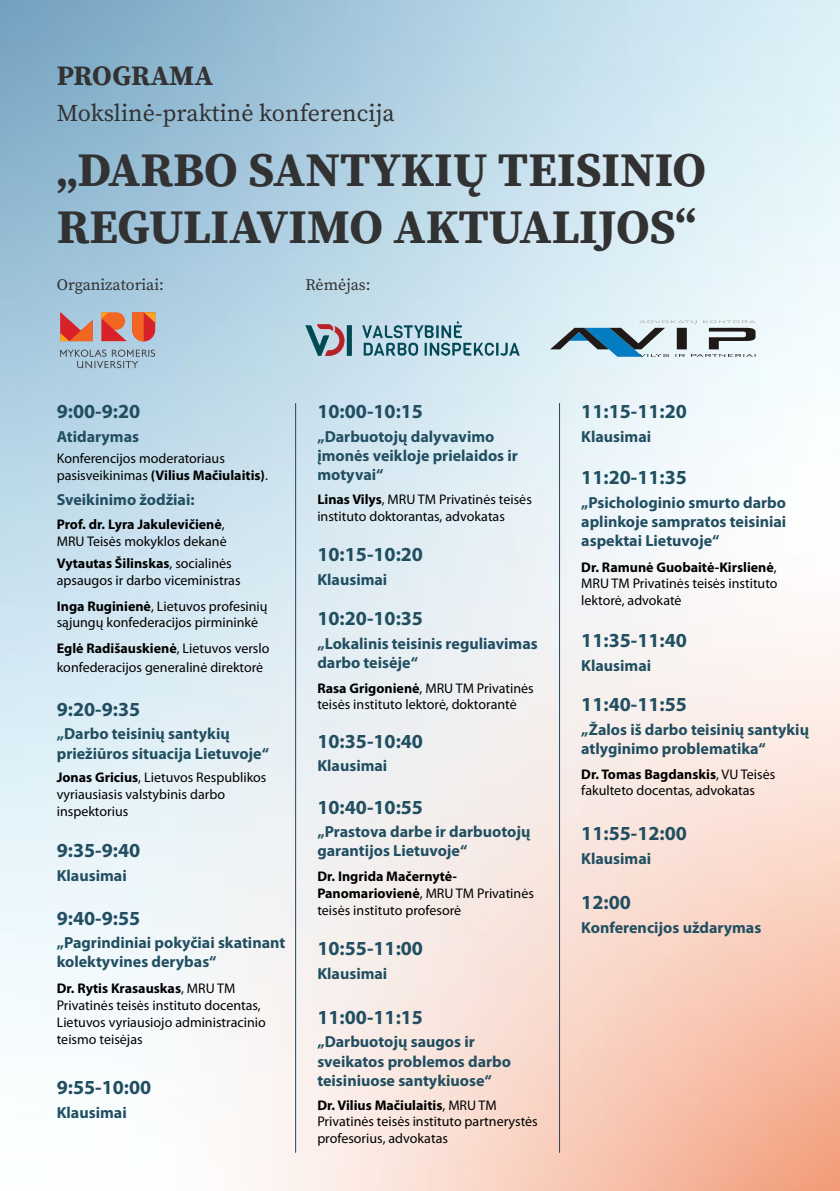
<style>
.page{position:relative;width:840px;height:1191px;background:#fff}
.page>*{position:absolute;margin:0;border:0;box-sizing:border-box;transform-origin:0 0}
.t1{font:48px/57.6px "Source Serif Variable";letter-spacing:.01em;color:#323232}
.t2{font:28px "Source Serif Variable";letter-spacing:.01em;color:#323232}
.t3{font:24px "Source Serif Variable";color:#323232}
.t4{font:700 20px "Myriad Pro";color:#214f61}
.t5{font:700 16px/19.2px "Myriad Pro";color:#214f61}
.t6{font:16px "Source Serif Variable";color:#323232}
.t7{font:14px/16.8px "Myriad Pro";color:#000}
.t8{font:700 14px/16.8px "Myriad Pro";color:#000}
.s1{font-weight:700}
.s2{font-weight:400}
</style>
<div class="page">
<img style="left:0;top:0;width:839px;height:1191px">
<svg style="left:60px;top:312px;width:33px;height:29px"></svg>
<svg style="left:101px;top:312px;width:54px;height:29px;background:#da684e"></svg>
<svg style="left:60px;top:349px;width:95px;height:19px;background:#9ab4c4"></svg>
<svg style="left:549px;top:320px;width:206px;height:37px;background:#a3b8c2"></svg>
<img style="left:305px;top:322px;width:213px;height:33px">
<hr style="left:295px;top:403px;width:1px;height:749px;background:#26455c">
<hr style="left:558px;top:403px;width:1px;height:749px;background:#26455c">
<h2 class="t2" style="left:57px;top:57px;width:158px">PROGRAMA</h2>
<h3 class="t3" style="left:57px;top:97px;width:339px">Mokslinė-praktinė konferencija</h3>
<h1 class="t1" style="left:57px;top:141px;width:651px">„DARBO SANTYKIŲ TEISINIO<br>REGULIAVIMO AKTUALIJOS“</h1>
<p class="t6" style="left:57px;top:274px;width:109px">Organizatoriai:</p>
<p class="t6" style="left:305px;top:274px;width:67px">Rėmėjas:</p>
<h3 class="t4" style="left:57px;top:398px;width:85px">9:00-9:20</h3>
<p class="t5" style="left:57px;top:426px;width:84px">Atidarymas</p>
<p class="t7" style="left:57px;top:450px;width:212px">Konferencijos moderatoriaus pasisveikinimas <span class="s1">(Vilius Mačiulaitis)</span>.</p>
<p class="t5" style="left:57px;top:490px;width:139px">Sveikinimo žodžiai:</p>
<p class="t8" style="left:57px;top:515px;width:171px">Prof. dr. Lyra Jakulevičienė<span class="s2">,<br>MRU Teisės mokyklos dekanė</span></p>
<p class="t7" style="left:57px;top:554px;width:185px"><span class="s1">Vytautas Šilinskas</span>, socialinės apsaugos ir darbo viceministras</p>
<p class="t7" style="left:57px;top:597px;width:212px"><span class="s1">Inga Ruginienė</span>, Lietuvos profesinių sąjungų konfederacijos pirmininkė</p>
<p class="t7" style="left:57px;top:638px;width:214px;line-height:19.2px"><span class="s1">Eglė Radišauskienė</span>, Lietuvos verslo konfederacijos generalinė direktorė</p>
<h3 class="t4" style="left:57px;top:696px;width:85px">9:20-9:35</h3>
<p class="t5" style="left:57px;top:724px;width:214px">„Darbo teisinių santykių priežiūros situacija Lietuvoje“</p>
<p class="t7" style="left:57px;top:769px;width:211px"><span class="s1">Jonas Gricius</span>, Lietuvos Respublikos vyriausiasis valstybinis darbo inspektorius</p>
<h3 class="t4" style="left:57px;top:837px;width:85px">9:35-9:40</h3>
<p class="t5" style="left:57px;top:865px;width:71px">Klausimai</p>
<h3 class="t4" style="left:57px;top:904px;width:85px">9:40-9:55</h3>
<p class="t5" style="left:57px;top:932px;width:230px">„Pagrindiniai pokyčiai skatinant kolektyvines derybas“</p>
<p class="t7" style="left:57px;top:980px;width:210px"><span class="s1">Dr. Rytis Krasauskas</span>, MRU TM<br>Privatinės teisės instituto docentas,<br>Lietuvos vyriausiojo administracinio teismo teisėjas</p>
<h3 class="t4" style="left:57px;top:1074px;width:96px">9:55-10:00</h3>
<p class="t5" style="left:57px;top:1102px;width:71px">Klausimai</p>
<h3 class="t4" style="left:317px;top:398px;width:107px">10:00-10:15</h3>
<p class="t5" style="left:317px;top:426px;width:202px">„Darbuotojų dalyvavimo įmonės veikloje prielaidos ir motyvai“</p>
<p class="t7" style="left:317px;top:490px;width:216px"><span class="s1">Linas Vilys</span>, MRU TM Privatinės teisės instituto doktorantas, advokatas</p>
<h3 class="t4" style="left:317px;top:541px;width:107px">10:15-10:20</h3>
<p class="t5" style="left:317px;top:569px;width:71px">Klausimai</p>
<h3 class="t4" style="left:317px;top:605px;width:107px">10:20-10:35</h3>
<p class="t5" style="left:317px;top:633px;width:222px">„Lokalinis teisinis reguliavimas darbo teisėje“</p>
<p class="t7" style="left:317px;top:679px;width:218px"><span class="s1">Rasa Grigonienė</span>, MRU TM Privatinės teisės instituto lektorė, doktorantė</p>
<h3 class="t4" style="left:317px;top:728px;width:107px">10:35-10:40</h3>
<p class="t5" style="left:317px;top:755px;width:71px">Klausimai</p>
<h3 class="t4" style="left:317px;top:794px;width:107px">10:40-10:55</h3>
<p class="t5" style="left:317px;top:821px;width:214px">„Prastova darbe ir darbuotojų garantijos Lietuvoje“</p>
<p class="t7" style="left:317px;top:867px;width:218px"><span class="s1">Dr. Ingrida Mačernytė-<br>Panomariovienė</span>, MRU TM Privatinės teisės instituto profesorė</p>
<h3 class="t4" style="left:317px;top:935px;width:107px">10:55-11:00</h3>
<p class="t5" style="left:317px;top:963px;width:71px">Klausimai</p>
<h3 class="t4" style="left:317px;top:1004px;width:107px">11:00-11:15</h3>
<p class="t5" style="left:317px;top:1031px;width:195px">„Darbuotojų saugos ir sveikatos problemos darbo teisiniuose santykiuose“</p>
<p class="t7" style="left:317px;top:1096px;width:222px"><span class="s1">Dr. Vilius Mačiulaitis</span>, MRU TM<br>Privatinės teisės instituto partnerystės profesorius, advokatas</p>
<h3 class="t4" style="left:581px;top:398px;width:107px">11:15-11:20</h3>
<p class="t5" style="left:581px;top:426px;width:71px">Klausimai</p>
<h3 class="t4" style="left:581px;top:464px;width:107px">11:20-11:35</h3>
<p class="t5" style="left:581px;top:492px;width:206px;text-align:justify">„Psichologinio smurto darbo aplinkoje sampratos teisiniai aspektai Lietuvoje“</p>
<p class="t7" style="left:581px;top:558px;width:198px;text-align:justify"><span class="s1">Dr. Ramunė Guobaitė-Kirslienė</span>, MRU TM Privatinės teisės instituto lektorė, advokatė</p>
<h3 class="t4" style="left:581px;top:627px;width:107px">11:35-11:40</h3>
<p class="t5" style="left:581px;top:655px;width:71px">Klausimai</p>
<h3 class="t4" style="left:581px;top:691px;width:107px">11:40-11:55</h3>
<p class="t5" style="left:581px;top:719px;width:229px">„Žalos iš darbo teisinių santykių atlyginimo problematika“</p>
<p class="t7" style="left:581px;top:765px;width:195px"><span class="s1">Dr. Tomas Bagdanskis</span>, VU Teisės fakulteto docentas, advokatas</p>
<h3 class="t4" style="left:581px;top:820px;width:107px">11:55-12:00</h3>
<p class="t5" style="left:581px;top:848px;width:71px">Klausimai</p>
<h3 class="t4" style="left:581px;top:889px;width:51px">12:00</h3>
<p class="t5" style="left:581px;top:917px;width:181px">Konferencijos uždarymas</p>
</div>
